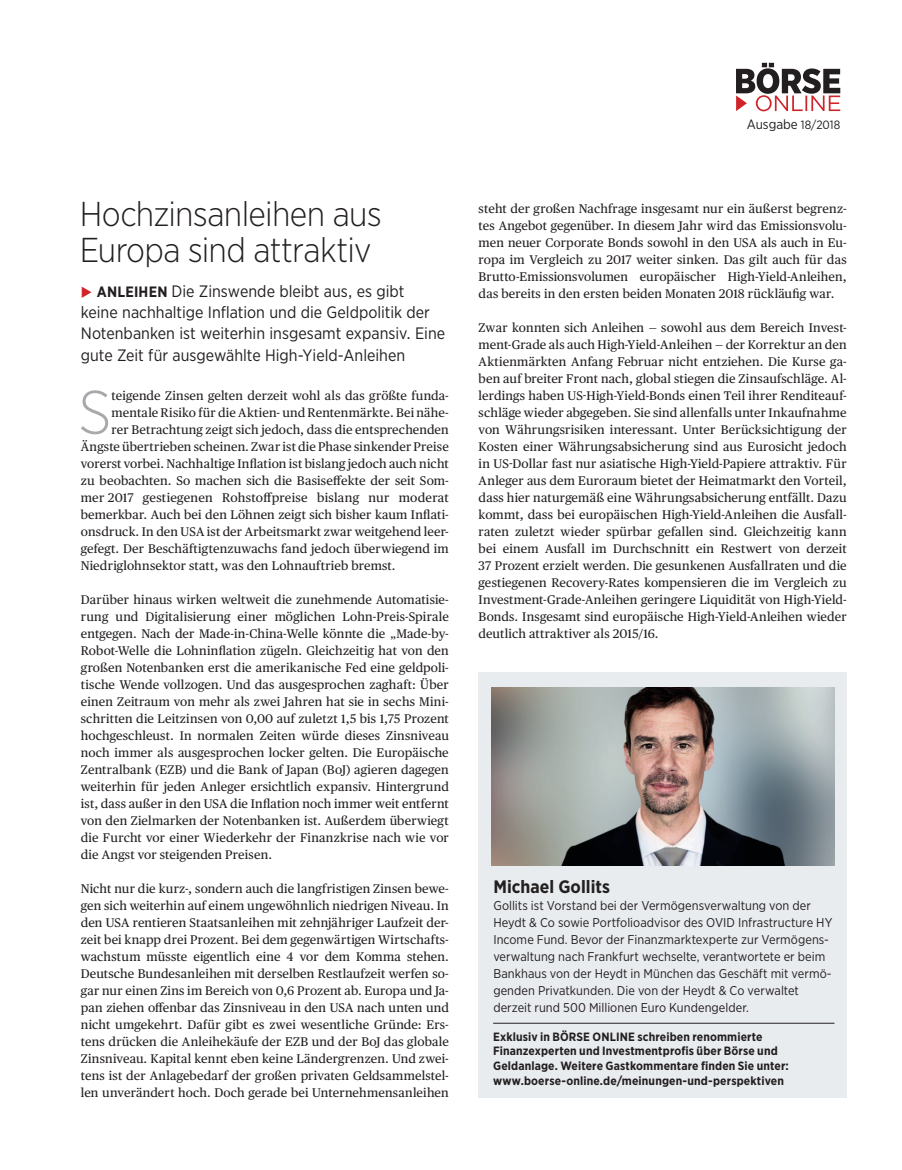
<style>
.page{position:relative;width:902px;height:1170px;background:#fff}
.page>*{position:absolute;margin:0;border:0;box-sizing:border-box;transform-origin:0 0}
._000_Grundtext_Initi{font:300 61.05px "Gotham Narrow";color:#a8a9ad}
._000_Head_Light_23{font:300 34.5px/36px "Gotham Narrow";letter-spacing:-.02em;color:#231f20}
._000_Head_KA_Perspek{font:700 18px "Gotham Narrow";color:#231f20}
._000_Vorspann_11{font:16.5px/21px "Gotham Narrow";color:#231f20}
.t1{font:13.5px "Gotham Narrow";color:#231f20}
._000_KA_Text_Perspek{font:12.75px/17px "Gotham Narrow";color:#231f20}
._000_Grundtext_LT_OE{font:12.6px/17px "Publico Text";letter-spacing:.01em;color:#231f20;text-align:justify}
._000_Grundtext_Initi-2{font:12.6px "Publico Text";letter-spacing:.01em;color:#231f20}
._000_KA_Perspektive{font:700 12px/14.7px "Gotham Narrow";letter-spacing:.01em;color:#231f20}
.s1{color:#d1232a}
.s2{font-weight:700;font-size:15px}
.s3{font-size:12px}
</style>
<div class="page">
<div style="left:478px;top:672px;width:368px;height:425px;background:#e9ecef"></div>
<img style="left:491px;top:687px;width:343px;height:178px">
<svg style="left:736px;top:63px;width:104px;height:48px"></svg>
<hr style="left:493px;top:1022px;width:341px;height:1px;background:#231f20">
<p class="_000_Head_Light_23" style="left:80px;top:195px;width:303px">Hochzinsanleihen aus<br>Europa sind attraktiv</p>
<p class="_000_Vorspann_11" style="left:81px;top:281px;width:366px"><span class="s1">◆</span> <span class="s2">ANLEIHEN</span> Die Zinswende bleibt aus, es gibt keine nachhaltige Inflation und die Geldpolitik der Notenbanken ist weiterhin insgesamt expansiv. Eine gute Zeit für ausgewählte High-Yield-Anleihen</p>
<p class="_000_Grundtext_Initi" style="left:78px;top:375px;width:35px">S</p>
<p class="_000_Grundtext_Initi-2" style="left:112px;top:386px;width:339px">teigende Zinsen gelten derzeit wohl als das größte funda-</p>
<p class="_000_Grundtext_Initi-2" style="left:112px;top:403px;width:339px">mentale Risiko für die Aktien- und Rentenmärkte. Bei nähe-</p>
<p class="_000_Grundtext_Initi-2" style="left:112px;top:420px;width:339px">rer Betrachtung zeigt sich jedoch, dass die entsprechenden</p>
<p class="_000_Grundtext_Initi-2" style="left:81px;top:437px;width:369px">Ängste übertrieben scheinen. Zwar ist die Phase sinkender Preise</p>
<p class="_000_Grundtext_Initi-2" style="left:81px;top:454px;width:369px">vorerst vorbei. Nachhaltige Inflation ist bislang jedoch auch nicht</p>
<p class="_000_Grundtext_Initi-2" style="left:81px;top:471px;width:369px">zu beobachten. So machen sich die Basiseffekte der seit Som-</p>
<p class="_000_Grundtext_Initi-2" style="left:81px;top:488px;width:369px">mer 2017 gestiegenen Rohstoffpreise bislang nur moderat</p>
<p class="_000_Grundtext_Initi-2" style="left:81px;top:505px;width:369px">bemerkbar. Auch bei den Löhnen zeigt sich bisher kaum Inflati-</p>
<p class="_000_Grundtext_Initi-2" style="left:81px;top:522px;width:369px">onsdruck. In den USA ist der Arbeitsmarkt zwar weitgehend leer-</p>
<p class="_000_Grundtext_Initi-2" style="left:81px;top:539px;width:369px">gefegt. Der Beschäftigtenzuwachs fand jedoch überwiegend im</p>
<p class="_000_Grundtext_Initi-2" style="left:81px;top:556px;width:316px">Niedriglohnsektor statt, was den Lohnauftrieb bremst.</p>
<p class="_000_Grundtext_LT_OE" style="left:81px;top:590px;width:369px">Darüber hinaus wirken weltweit die zunehmende Automatisie&shy;rung und Digitalisierung einer möglichen Lohn-Preis-Spirale entgegen. Nach der Made-in-China-Welle könnte die „Made-by-Robot-Welle die Lohninflation zügeln. Gleichzeitig hat von den großen Notenbanken erst die amerikanische Fed eine geldpoli&shy;tische Wende vollzogen. Und das ausgesprochen zaghaft: Über einen Zeitraum von mehr als zwei Jahren hat sie in sechs Mini&shy;schritten die Leitzinsen von 0,00 auf zuletzt 1,5 bis 1,75 Prozent hochgeschleust. In normalen Zeiten würde dieses Zinsniveau noch immer als ausgesprochen locker gelten. Die Europäische Zentralbank (EZB) und die Bank of Japan (BoJ) agieren dagegen weiterhin für jeden Anleger ersichtlich expansiv. Hintergrund ist, dass außer in den USA die Inflation noch immer weit entfernt von den Zielmarken der Notenbanken ist. Außerdem überwiegt die Furcht vor einer Wiederkehr der Finanzkrise nach wie vor die Angst vor steigenden Preisen.</p>
<p class="_000_Grundtext_LT_OE" style="left:81px;top:879px;width:369px">Nicht nur die kurz-, sondern auch die langfristigen Zinsen bewe&shy;gen sich weiterhin auf einem ungewöhnlich niedrigen Niveau. In den USA rentieren Staatsanleihen mit zehnjähriger Laufzeit der&shy;zeit bei knapp drei Prozent. Bei dem gegenwärtigen Wirtschafts&shy;wachstum müsste eigentlich eine 4 vor dem Komma stehen.<br>Deutsche Bundesanleihen mit derselben Restlaufzeit werfen so&shy;gar nur einen Zins im Bereich von 0,6 Prozent ab. Europa und Ja&shy;pan ziehen offenbar das Zinsniveau in den USA nach unten und nicht umgekehrt. Dafür gibt es zwei wesentliche Gründe: Ers&shy;tens drücken die Anleihekäufe der EZB und der BoJ das globale Zinsniveau. Kapital kennt eben keine Ländergrenzen. Und zwei&shy;tens ist der Anlagebedarf der großen privaten Geldsammelstel&shy;len unverändert hoch. Doch gerade bei Unternehmensanleihen</p>
<p class="t1" style="left:746px;top:115px;width:95px">Ausgabe <span class="s3">18/2018</span></p>
<p class="_000_Grundtext_LT_OE" style="left:478px;top:199px;width:369px">steht der großen Nachfrage insgesamt nur ein äußerst begrenz&shy;tes Angebot gegenüber. In diesem Jahr wird das Emissionsvolu&shy;men neuer Corporate Bonds sowohl in den USA als auch in Eu&shy;ropa im Vergleich zu 2017 weiter sinken. Das gilt auch für das Brutto-Emissionsvolumen europäischer High-Yield-Anleihen, das bereits in den ersten beiden Monaten 2018 rückläufig war.</p>
<p class="_000_Grundtext_LT_OE" style="left:478px;top:318px;width:369px">Zwar konnten sich Anleihen — sowohl aus dem Bereich Invest&shy;ment-Grade als auch High-Yield-Anleihen — der Korrektur an den Aktienmärkten Anfang Februar nicht entziehen. Die Kurse ga&shy;ben auf breiter Front nach, global stiegen die Zinsaufschläge. Al&shy;lerdings haben US-High-Yield-Bonds einen Teil ihrer Renditeauf&shy;schläge wieder abgegeben. Sie sind allenfalls unter Inkaufnahme von Währungsrisiken interessant. Unter Berücksichtigung der Kosten einer Währungsabsicherung sind aus Eurosicht jedoch in US-Dollar fast nur asiatische High-Yield-Papiere attraktiv. Für Anleger aus dem Euroraum bietet der Heimatmarkt den Vorteil, dass hier naturgemäß eine Währungsabsicherung entfällt. Dazu kommt, dass bei europäischen High-Yield-Anleihen die Ausfall&shy;raten zuletzt wieder spürbar gefallen sind. Gleichzeitig kann bei einem Ausfall im Durchschnitt ein Restwert von derzeit 37 Prozent erzielt werden. Die gesunkenen Ausfallraten und die gestiegenen Recovery-Rates kompensieren die im Vergleich zu Investment-Grade-Anleihen geringere Liquidität von High-Yield-Bonds. Insgesamt sind europäische High-Yield-Anleihen wieder deutlich attraktiver als 2015/16.</p>
<p class="_000_Head_KA_Perspek" style="left:493px;top:874px;width:118px">Michael Gollits</p>
<p class="_000_KA_Text_Perspek" style="left:493px;top:897px;width:340px">Gollits ist Vorstand bei der Vermögensverwaltung von der Heydt &amp; Co sowie Portfolioadvisor des OVID Infrastructure HY Income Fund. Bevor der Finanzmarktexperte zur Vermögens&shy;verwaltung nach Frankfurt wechselte, verantwortete er beim Bankhaus von der Heydt in München das Geschäft mit vermö&shy;genden Privatkunden. Die von der Heydt &amp; Co verwaltet derzeit rund 500 Millionen Euro Kundengelder.</p>
<p class="_000_KA_Perspektive" style="left:493px;top:1028px;width:297px">Exklusiv in BÖRSE ONLINE schreiben renommierte Finanzexperten und Investmentprofis über Börse und Geldanlage. Weitere Gastkommentare finden Sie unter: www.boerse-online.de/meinungen-und-perspektiven</p>
</div>
